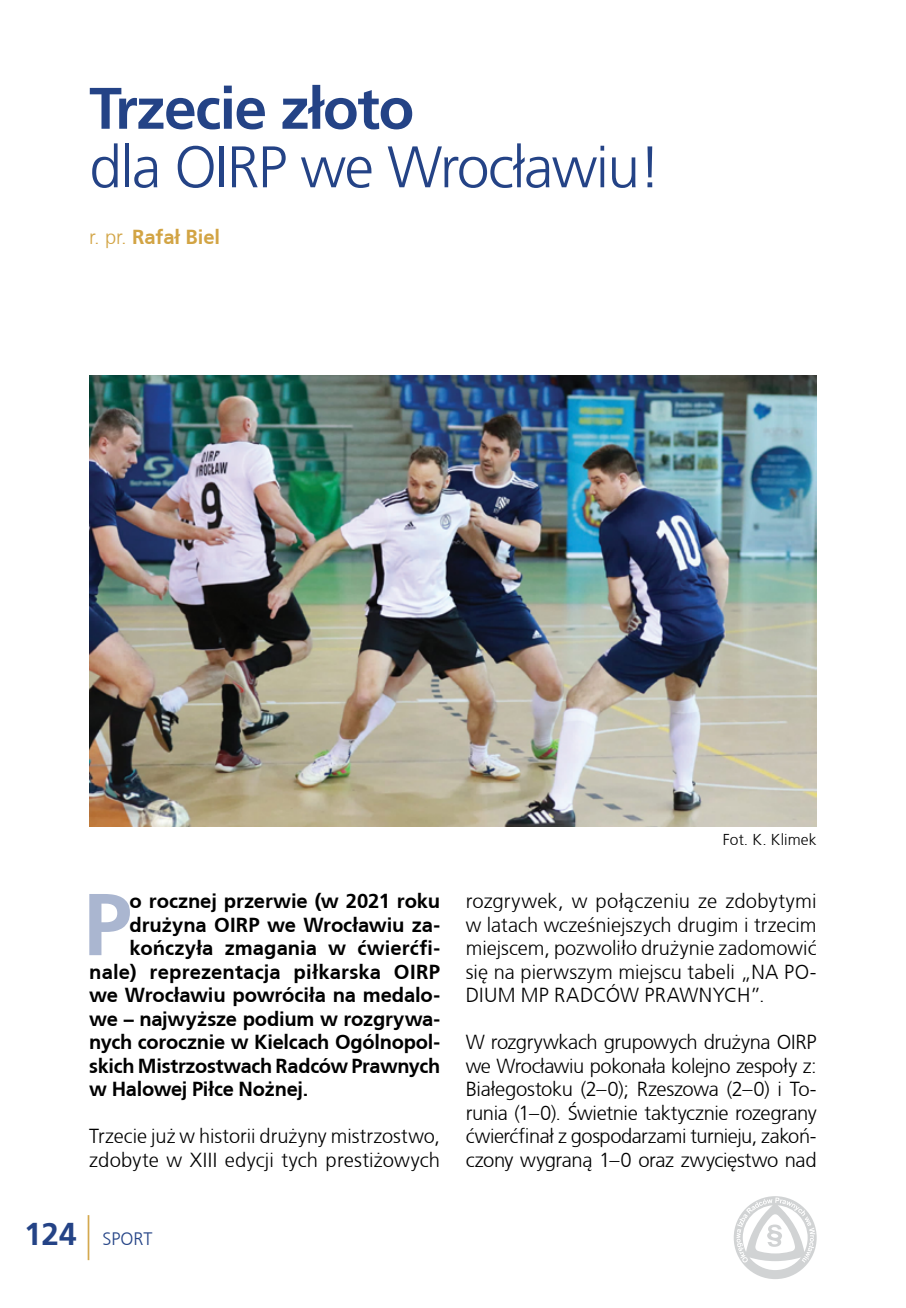
<style>
.page{position:relative;width:906px;height:1308px;background:#fff}
.page>*{position:absolute;margin:0;border:0;box-sizing:border-box;transform-origin:0 0}
.t1{font:700 87.52px "Frutiger CE";color:#aab6d0}
.t2{font:300 58.5px "Frutiger CE";letter-spacing:-.025em;color:#244386}
.t3{font:700 58.5px "Frutiger CE";letter-spacing:-.025em;color:#244386}
.t4{font:700 31.5px "Frutiger CE";color:#244386}
.t5{font:300 20.25px/23.4px "Frutiger CE";color:#000;text-align:justify}
.t6{font:700 20.25px "Frutiger CE";letter-spacing:-.01em;color:#000}
.t7{font:700 20.25px "Frutiger CE";letter-spacing:.01em;color:#000}
.t8{font:700 20.25px "Frutiger CE";letter-spacing:-.005em;color:#d2a444}
.t9{font:300 18px "Frutiger CE";color:#244386}
.t10{font:300 15.75px "Frutiger CE";letter-spacing:.01em;color:#000}
.s1{font-weight:300}
.s2{font-weight:300;font-size:45px;color:#d2a444}
</style>
<div class="page">
<svg style="left:733px;top:1196px;width:83px;height:83px"></svg>
<img style="left:89px;top:376px;width:727px;height:450px">
<h2 class="t3" style="left:89px;top:73px;width:326px">Trzecie złoto</h2>
<h2 class="t2" style="left:89px;top:133px;width:573px">dla OIRP we Wrocławiu!</h2>
<p class="t8" style="left:89px;top:225px;width:132px"><span class="s1">r. pr.</span> Rafał Biel</p>
<h1 class="t1" style="left:83px;top:872px;width:50px">P</h1>
<p class="t6" style="left:130px;top:889px;width:312px">o rocznej przerwie (w 2021 roku</p>
<p class="t6" style="left:130px;top:912px;width:312px">drużyna OIRP we Wrocławiu za-</p>
<p class="t6" style="left:130px;top:936px;width:312px">kończyła zmagania w ćwierćfi-</p>
<p class="t7" style="left:89px;top:959px;width:352px">nale) reprezentacja piłkarska OIRP</p>
<p class="t6" style="left:89px;top:983px;width:352px">we Wrocławiu powróciła na medalo-</p>
<p class="t6" style="left:89px;top:1006px;width:352px">we – najwyższe podium w rozgrywa-</p>
<p class="t6" style="left:89px;top:1030px;width:352px">nych corocznie w Kielcach Ogólnopol-</p>
<p class="t6" style="left:89px;top:1053px;width:352px">skich Mistrzostwach Radców Prawnych</p>
<p class="t6" style="left:89px;top:1077px;width:221px">w Halowej Piłce Nożnej.</p>
<p class="t5" style="left:89px;top:1124px;width:352px">Trzecie już w historii drużyny mistrzostwo, zdobyte w XIII edycji tych prestiżowych</p>
<h3 class="t4" style="left:24px;top:1215px;width:69px">124 <span class="s2">|</span></h3>
<p class="t9" style="left:102px;top:1228px;width:52px">SPORT</p>
<p class="t10" style="left:722px;top:830px;width:95px">Fot. K. Klimek</p>
<p class="t5" style="left:466px;top:889px;width:352px">rozgrywek, w połączeniu ze zdobytymi w latach wcześniejszych drugim i trzecim miejscem, pozwoliło drużynie zadomowić się na pierwszym miejscu tabeli „NA PO-DIUM MP RADCÓW PRAWNYCH”.</p>
<p class="t5" style="left:466px;top:1030px;width:352px">W rozgrywkach grupowych drużyna OIRP we Wrocławiu pokonała kolejno zespoły z:<br>Białegostoku (2–0); Rzeszowa (2–0) i To&shy;runia (1–0). Świetnie taktycznie rozegrany ćwierćfinał z gospodarzami turnieju, zakoń&shy;czony wygraną 1–0 oraz zwycięstwo nad</p>
</div>
